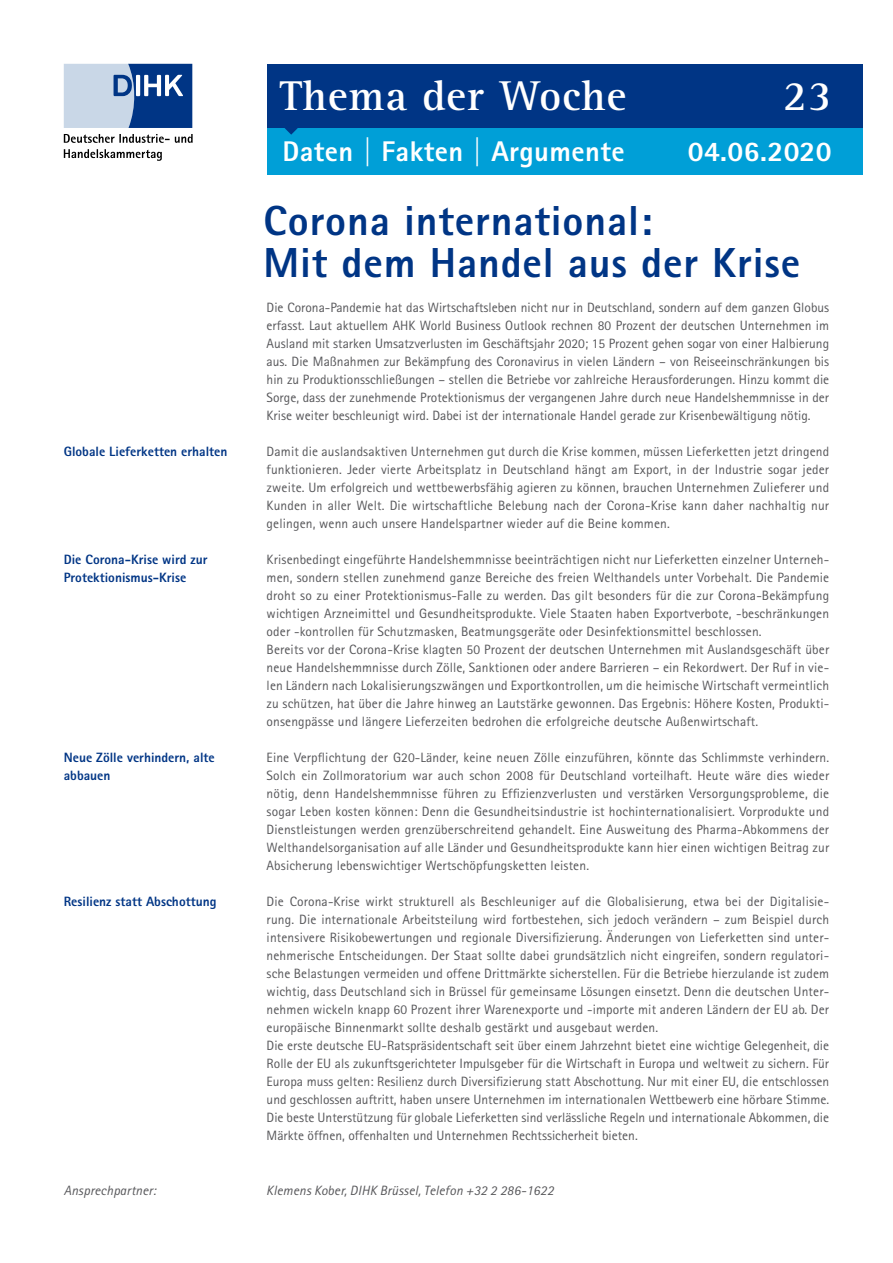
<style>
.page{position:relative;width:893px;height:1263px;background:#fff}
.page>*{position:absolute;margin:0;border:0;box-sizing:border-box;transform-origin:0 0}
.t1{font:700 43.05px "Agfa Rotis Serif";letter-spacing:.02em;color:#fff}
.t2{font:800 42px/42px "Agfa Rotis Sans Serif";letter-spacing:.02em;color:#003585}
.t3{font:800 28.5px "Agfa Rotis Sans Serif";letter-spacing:.015em;color:#fff}
.t4{font:13.5px/18px "Agfa Rotis Sans Serif";letter-spacing:.01em;color:#57575a;text-align:justify}
.t5{font:800 13.5px/18px "Agfa Rotis Sans Serif";color:#003585}
.t6{font:italic 13.5px "Agfa Rotis Sans Serif";letter-spacing:.01em;color:#57575a}
</style>
<div class="page">
<div style="left:267px;top:64px;width:595px;height:64px;background:#003585"></div>
<div style="left:267px;top:128px;width:595px;height:46px;background:#009fd7"></div>
<svg style="left:285px;top:128px;width:13px;height:7px"></svg>
<svg style="left:64px;top:64px;width:128px;height:64px;background:#7694be"></svg>
<svg style="left:64px;top:134px;width:129px;height:27px"></svg>
<p class="t5" style="left:64px;top:442px;width:165px">Globale Lieferketten erhalten</p>
<p class="t5" style="left:64px;top:550px;width:145px">Die Corona-Krise wird zur<br>Protektionismus-Krise</p>
<p class="t5" style="left:64px;top:748px;width:152px">Neue Zölle verhindern, alte abbauen</p>
<p class="t5" style="left:64px;top:892px;width:154px">Resilienz statt Abschottung</p>
<h1 class="t1" style="left:280px;top:70px;width:348px">Thema der Woche</h1>
<h1 class="t1" style="left:783px;top:70px;width:50px">23</h1>
<h3 class="t3" style="left:282px;top:133px;width:344px">Daten | Fakten | Argumente</h3>
<h3 class="t3" style="left:688px;top:133px;width:145px">04.06.2020</h3>
<h2 class="t2" style="left:264px;top:199px;width:538px">Corona international:<br>Mit dem Handel aus der Krise</h2>
<p class="t4" style="left:267px;top:299px;width:564px">Die Corona-Pandemie hat das Wirtschaftsleben nicht nur in Deutschland, sondern auf dem ganzen Globus erfasst. Laut aktuellem AHK World Business Outlook rechnen 80 Prozent der deutschen Unternehmen im Ausland mit starken Umsatzverlusten im Geschäftsjahr 2020; 15 Prozent gehen sogar von einer Halbierung aus. Die Maßnahmen zur Bekämpfung des Coronavirus in vielen Ländern – von Reiseeinschränkungen bis hin zu Produktionsschließungen – stellen die Betriebe vor zahlreiche Herausforderungen. Hinzu kommt die Sorge, dass der zunehmende Protektionismus der vergangenen Jahre durch neue Handelshemmnisse in der Krise weiter beschleunigt wird. Dabei ist der internationale Handel gerade zur Krisenbewältigung nötig.</p>
<p class="t4" style="left:267px;top:443px;width:564px">Damit die auslandsaktiven Unternehmen gut durch die Krise kommen, müssen Lieferketten jetzt dringend funktionieren. Jeder vierte Arbeitsplatz in Deutschland hängt am Export, in der Industrie sogar jeder zweite. Um erfolgreich und wettbewerbsfähig agieren zu können, brauchen Unternehmen Zulieferer und Kunden in aller Welt. Die wirtschaftliche Belebung nach der Corona-Krise kann daher nachhaltig nur gelingen, wenn auch unsere Handelspartner wieder auf die Beine kommen.</p>
<p class="t4" style="left:267px;top:551px;width:564px;text-align:left">Krisenbedingt eingeführte Handelshemmnisse beeinträchtigen nicht nur Lieferketten einzelner Unterneh&shy;men, sondern stellen zunehmend ganze Bereiche des freien Welthandels unter Vorbehalt. Die Pandemie droht so zu einer Protektionismus-Falle zu werden. Das gilt besonders für die zur Corona-Bekämpfung wichtigen Arzneimittel und Gesundheitsprodukte. Viele Staaten haben Exportverbote, -beschränkungen oder -kontrollen für Schutzmasken, Beatmungsgeräte oder Desinfektionsmittel beschlossen.<br>Bereits vor der Corona-Krise klagten 50 Prozent der deutschen Unternehmen mit Auslandsgeschäft über neue Handelshemmnisse durch Zölle, Sanktionen oder andere Barrieren – ein Rekordwert. Der Ruf in vie&shy;len Ländern nach Lokalisierungszwängen und Exportkontrollen, um die heimische Wirtschaft vermeintlich zu schützen, hat über die Jahre hinweg an Lautstärke gewonnen. Das Ergebnis: Höhere Kosten, Produkti&shy;onsengpässe und längere Lieferzeiten bedrohen die erfolgreiche deutsche Außenwirtschaft.</p>
<p class="t4" style="left:267px;top:749px;width:564px">Eine Verpflichtung der G20-Länder, keine neuen Zölle einzuführen, könnte das Schlimmste verhindern.<br>Solch ein Zollmoratorium war auch schon 2008 für Deutschland vorteilhaft. Heute wäre dies wieder nötig, denn Handelshemmnisse führen zu Effizienzverlusten und verstärken Versorgungsprobleme, die sogar Leben kosten können: Denn die Gesundheitsindustrie ist hochinternationalisiert. Vorprodukte und Dienstleistungen werden grenzüberschreitend gehandelt. Eine Ausweitung des Pharma-Abkommens der Welthandelsorganisation auf alle Länder und Gesundheitsprodukte kann hier einen wichtigen Beitrag zur Absicherung lebenswichtiger Wertschöpfungsketten leisten.</p>
<p class="t4" style="left:267px;top:893px;width:564px;text-align:left">Die Corona-Krise wirkt strukturell als Beschleuniger auf die Globalisierung, etwa bei der Digitalisie&shy;rung. Die internationale Arbeitsteilung wird fortbestehen, sich jedoch verändern – zum Beispiel durch intensivere Risikobewertungen und regionale Diversifizierung. Änderungen von Lieferketten sind unter&shy;nehmerische Entscheidungen. Der Staat sollte dabei grundsätzlich nicht eingreifen, sondern regulatori&shy;sche Belastungen vermeiden und offene Drittmärkte sicherstellen. Für die Betriebe hierzulande ist zudem wichtig, dass Deutschland sich in Brüssel für gemeinsame Lösungen einsetzt. Denn die deutschen Unter&shy;nehmen wickeln knapp 60 Prozent ihrer Warenexporte und -importe mit anderen Ländern der EU ab. Der europäische Binnenmarkt sollte deshalb gestärkt und ausgebaut werden.<br>Die erste deutsche EU-Ratspräsidentschaft seit über einem Jahrzehnt bietet eine wichtige Gelegenheit, die Rolle der EU als zukunftsgerichteter Impulsgeber für die Wirtschaft in Europa und weltweit zu sichern. Für Europa muss gelten: Resilienz durch Diversifizierung statt Abschottung. Nur mit einer EU, die entschlossen und geschlossen auftritt, haben unsere Unternehmen im internationalen Wettbewerb eine hörbare Stimme.<br>Die beste Unterstützung für globale Lieferketten sind verlässliche Regeln und internationale Abkommen, die Märkte öffnen, offenhalten und Unternehmen Rechtssicherheit bieten.</p>
<p class="t6" style="left:64px;top:1182px;width:94px">Ansprechpartner:</p>
<p class="t6" style="left:266px;top:1182px;width:289px">Klemens Kober, DIHK Brüssel, Telefon +32 2 286-1622</p>
</div>
